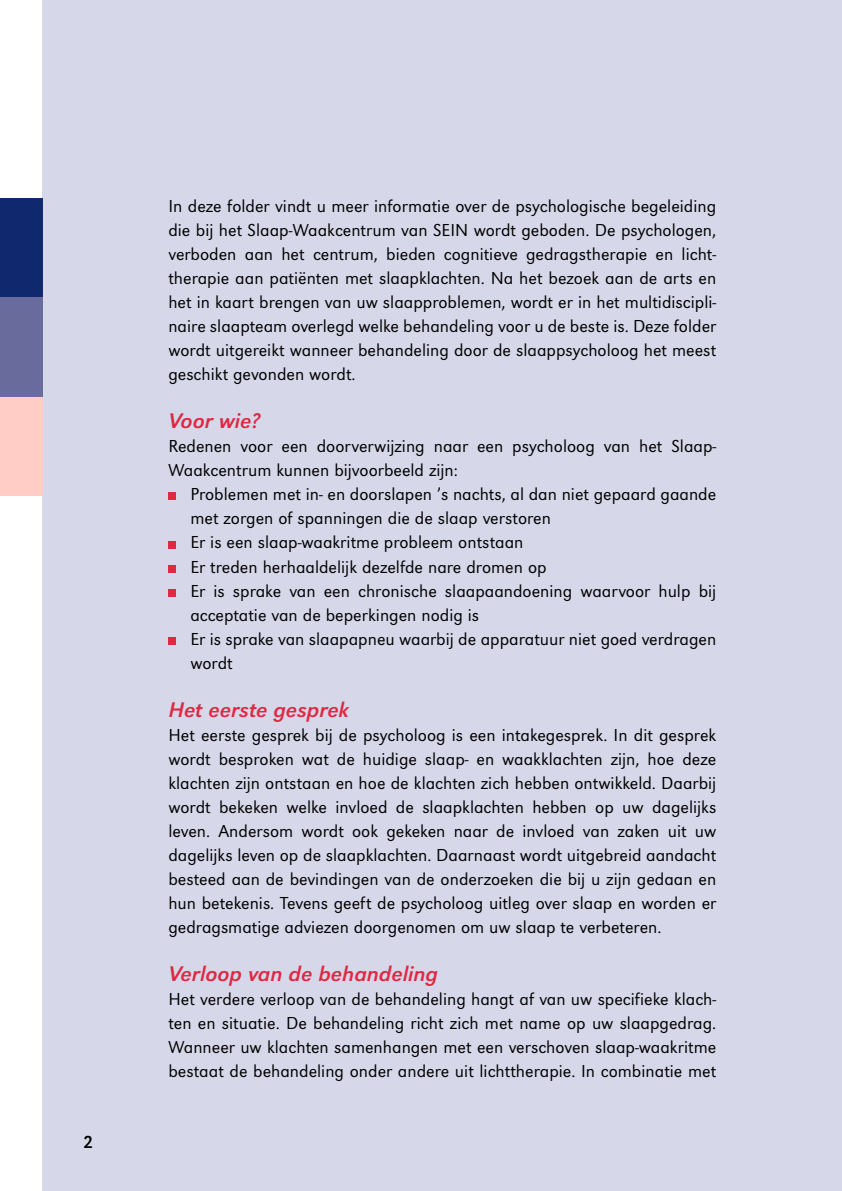
<style>
.page{position:relative;width:842px;height:1191px;background:#fff}
.page>*{position:absolute;margin:0;border:0;box-sizing:border-box;transform-origin:0 0}
.t1{font:italic 22px "URW Grotesk T";color:#df2841}
.t2{font:300 18px/24px "URW Grotesk T";color:#000;text-align:justify}
.t3{font:18px "URW Grotesk T";color:#000}
</style>
<div class="page">
<div style="left:42px;top:0;width:800px;height:1191px;background:#d7d7ea"></div>
<div style="left:168px;top:492px;width:8px;height:8px;background:#df2841"></div>
<div style="left:168px;top:540px;width:8px;height:8px;background:#df2841"></div>
<div style="left:168px;top:564px;width:8px;height:8px;background:#df2841"></div>
<div style="left:168px;top:588px;width:8px;height:8px;background:#df2841"></div>
<div style="left:168px;top:636px;width:8px;height:8px;background:#df2841"></div>
<div style="left:0;top:198px;width:42px;height:100px;background:#10286e"></div>
<div style="left:0;top:298px;width:42px;height:99px;background:#686b9c"></div>
<div style="left:0;top:397px;width:42px;height:98px;background:#ffcdc6"></div>
<p class="t3" style="left:83px;top:1131px;width:12px">2</p>
<p class="t2" style="left:168px;top:194px;width:549px">In deze folder vindt u meer informatie over de psychologische begeleiding die bij het Slaap-Waakcentrum van SEIN wordt geboden. De psychologen, verboden aan het centrum, bieden cognitieve gedragstherapie en licht&shy;therapie aan patiënten met slaapklachten. Na het bezoek aan de arts en het in kaart brengen van uw slaapproblemen, wordt er in het multidiscipli&shy;naire slaapteam overlegd welke behandeling voor u de beste is. Deze folder wordt uitgereikt wanneer behandeling door de slaappsycholoog het meest geschikt gevonden wordt.</p>
<p class="t1" style="left:168px;top:408px;width:93px">Voor wie?</p>
<p class="t2" style="left:168px;top:434px;width:549px">Redenen voor een doorverwijzing naar een psycholoog van het Slaap-<br>Waakcentrum kunnen bijvoorbeeld zijn:</p>
<p class="t2" style="left:190px;top:482px;width:527px;text-align:left">Problemen met in- en doorslapen ’s nachts, al dan niet gepaard gaande met zorgen of spanningen die de slaap verstoren<br>Er is een slaap-waakritme probleem ontstaan<br>Er treden herhaaldelijk dezelfde nare dromen op<br>Er is sprake van een chronische slaapaandoening waarvoor hulp bij acceptatie van de beperkingen nodig is<br>Er is sprake van slaapapneu waarbij de apparatuur niet goed verdragen wordt</p>
<p class="t1" style="left:168px;top:696px;width:182px">Het eerste gesprek</p>
<p class="t2" style="left:168px;top:722px;width:549px">Het eerste gesprek bij de psycholoog is een intakegesprek. In dit gesprek wordt besproken wat de huidige slaap- en waakklachten zijn, hoe deze klachten zijn ontstaan en hoe de klachten zich hebben ontwikkeld. Daarbij wordt bekeken welke invloed de slaapklachten hebben op uw dagelijks leven. Andersom wordt ook gekeken naar de invloed van zaken uit uw dagelijks leven op de slaapklachten. Daarnaast wordt uitgebreid aandacht besteed aan de bevindingen van de onderzoeken die bij u zijn gedaan en hun betekenis. Tevens geeft de psycholoog uitleg over slaap en worden er gedragsmatige adviezen doorgenomen om uw slaap te verbeteren.</p>
<p class="t1" style="left:168px;top:960px;width:271px">Verloop van de behandeling</p>
<p class="t2" style="left:168px;top:986px;width:549px">Het verdere verloop van de behandeling hangt af van uw specifieke klach&shy;ten en situatie. De behandeling richt zich met name op uw slaapgedrag.<br>Wanneer uw klachten samenhangen met een verschoven slaap-waakritme bestaat de behandeling onder andere uit lichttherapie. In combinatie met</p>
</div>
